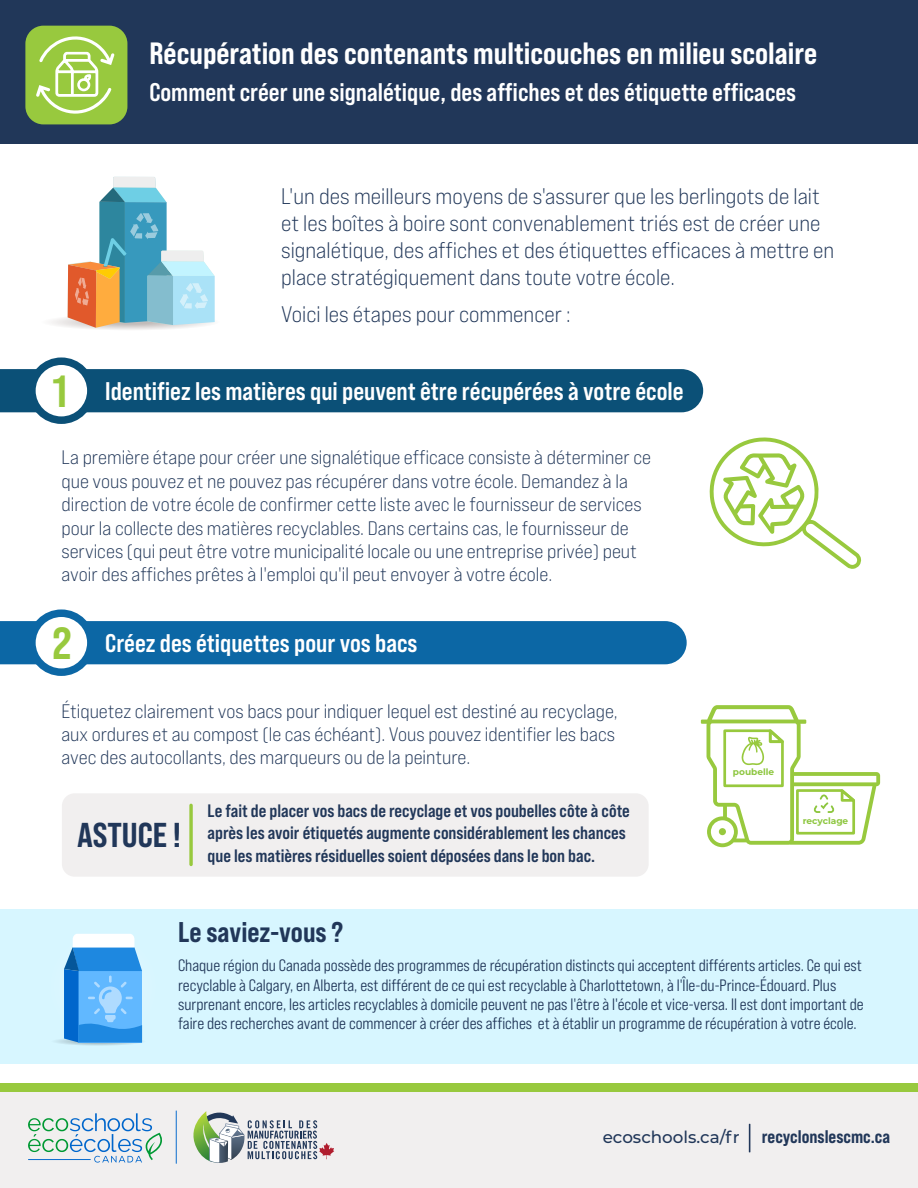
<style>
.page{position:relative;width:918px;height:1188px;background:#fff}
.page>*{position:absolute;margin:0;border:0;box-sizing:border-box;transform-origin:0 0}
.t1{font:45px "Bebas Neue Pro Semi Exp X Bold";color:#98c93e}
.t2{font:34.5px "Bebas Neue Pro Semi Exp X Bold";color:#213759}
.t3{font:30.75px "Bebas Neue Pro Semi Exp X Bold";color:#fff}
.t4{font:28.5px "Bebas Neue Pro Semi Exp X Bold";color:#213759}
.t5{font:700 25.5px "Bebas Neue Pro Semi Exp";color:#fff}
.t6{font:expanded 22.5px/27px "Bebas Neue Pro";color:#213759}
.t7{font:expanded 19.5px/23.4px "Bebas Neue Pro";color:#213759}
.t8{font:18.3px "Bebas Neue Pro Semi Exp X Bold";color:#213759}
.t9{font:700 18px/22.5px "Bebas Neue Pro Semi Exp";color:#213759}
.t10{font:16.5px/19.2px "Bebas Neue Pro Semi Exp Middle";color:#213759}
.t11{font:700 9px "Montserrat";color:#8dc63f}
.s1{font-family:"Bebas Neue Pro Semi Exp X Bold";font-weight:400;font-size:45px;color:#98c93e}
.s2{font-family:"Montserrat";font-weight:500;font-size:16.8px}
</style>
<div class="page">
<div style="left:0;top:909px;width:918px;height:155px;background:#d7f6ff"></div>
<div style="left:0;top:0;width:918px;height:143px;background:#213759"></div>
<div style="left:25px;top:26px;width:102px;height:98px;background:#98c93e;border-radius:18px"></div>
<svg style="left:36px;top:36px;width:78px;height:78px"></svg>
<div style="left:0;top:1088px;width:918px;height:100px;background:#f1efef"></div>
<div style="left:0;top:1083px;width:918px;height:9px;background:#98c93e"></div>
<div style="left:0;top:369px;width:703px;height:43px;background:#0b5077"></div>
<svg style="left:40px;top:312px;width:180px;height:19px"></svg>
<svg style="left:68px;top:177px;width:147px;height:151px"></svg>
<div style="left:62px;top:793px;width:587px;height:84px;background:#f1efef;border-radius:13px"></div>
<svg style="left:189px;top:804px;width:4px;height:62px"></svg>
<div style="left:32px;top:361px;width:59px;height:59px;background:#fff;border-radius:50%"></div>
<div style="left:28px;top:357px;width:67px;height:67px;border:8px solid #0b5077;border-radius:50%"></div>
<div style="left:0;top:621px;width:687px;height:43px;background:#0c67a5"></div>
<div style="left:32px;top:613px;width:59px;height:59px;background:#fff;border-radius:50%"></div>
<div style="left:28px;top:609px;width:67px;height:67px;border:8px solid #0c67a5;border-radius:50%"></div>
<svg style="left:42px;top:1035px;width:111px;height:12px"></svg>
<svg style="left:64px;top:934px;width:78px;height:108px;background:#5aaaed"></svg>
<svg style="left:709px;top:437px;width:152px;height:132px"></svg>
<svg style="left:701px;top:705px;width:179px;height:142px"></svg>
<svg style="left:28px;top:1113px;width:134px;height:50px"></svg>
<hr style="left:28px;top:1159px;width:63px;height:1px;background:#06c">
<hr style="left:176px;top:1111px;width:1px;height:53px;background:#06c">
<svg style="left:193px;top:1111px;width:141px;height:52px"></svg>
<svg style="left:749px;top:1124px;width:1px;height:28px"></svg>
<h3 class="t3" style="left:149px;top:35px;width:669px">Récupération des contenants multicouches en milieu scolaire</h3>
<h3 class="t5" style="left:149px;top:77px;width:648px">Comment créer une signalétique, des affiches et des étiquette efficaces</h3>
<h1 class="t1" style="left:52px;top:364px;width:16px">1</h1>
<p class="t6" style="left:281px;top:182px;width:555px">L'un des meilleurs moyens de s'assurer que les berlingots de lait et les boîtes à boire sont convenablement triés est de créer une signalétique, des affiches et des étiquettes efficaces à mettre en place stratégiquement dans toute votre école.</p>
<p class="t6" style="left:281px;top:300px;width:291px">Voici les étapes pour commencer :</p>
<h3 class="t5" style="left:105px;top:376px;width:580px">Identifiez les matières qui peuvent être récupérées à votre école</h3>
<p class="t7" style="left:61px;top:446px;width:591px">La première étape pour créer une signalétique efficace consiste à déterminer ce que vous pouvez et ne pouvez pas récupérer dans votre école. Demandez à la direction de votre école de confirmer cette liste avec le fournisseur de services pour la collecte des matières recyclables. Dans certains cas, le fournisseur de services (qui peut être votre municipalité locale ou une entreprise privée) peut avoir des affiches prêtes à l'emploi qu'il peut envoyer à votre école.</p>
<h3 class="t5" style="left:52px;top:628px;width:367px"><span class="s1">2</span> Créez des étiquettes pour vos bacs</h3>
<p class="t7" style="left:61px;top:699px;width:558px;line-height:22.8px">Étiquetez clairement vos bacs pour indiquer lequel est destiné au recyclage, aux ordures et au compost (le cas échéant). Vous pouvez identifier les bacs avec des autocollants, des marqueurs ou de la peinture.</p>
<h2 class="t2" style="left:77px;top:814px;width:106px">ASTUCE !</h2>
<p class="t9" style="left:208px;top:799px;width:424px">Le fait de placer vos bacs de recyclage et vos poubelles côte à côte après les avoir étiquetés augmente considérablement les chances que les matières résiduelles soient déposées dans le bon bac.</p>
<p class="t11" style="left:733px;top:766px;width:43px">poubelle</p>
<p class="t11" style="left:803px;top:814px;width:47px">recyclage</p>
<h3 class="t4" style="left:178px;top:915px;width:167px">Le saviez-vous ?</h3>
<p class="t10" style="left:178px;top:956px;width:687px">Chaque région du Canada possède des programmes de récupération distincts qui acceptent différents articles. Ce qui est recyclable à Calgary, en Alberta, est différent de ce qui est recyclable à Charlottetown, à l'Île-du-Prince-Édouard. Plus surprenant encore, les articles recyclables à domicile peuvent ne pas l'être à l'école et vice-versa. Il est dont important de faire des recherches avant de commencer à créer des affiches et à établir un programme de récupération à votre école.</p>
<p class="t8" style="left:603px;top:1126px;width:289px"><span class="s2">ecoschools.ca/fr</span> recyclonslescmc.ca</p>
</div>
